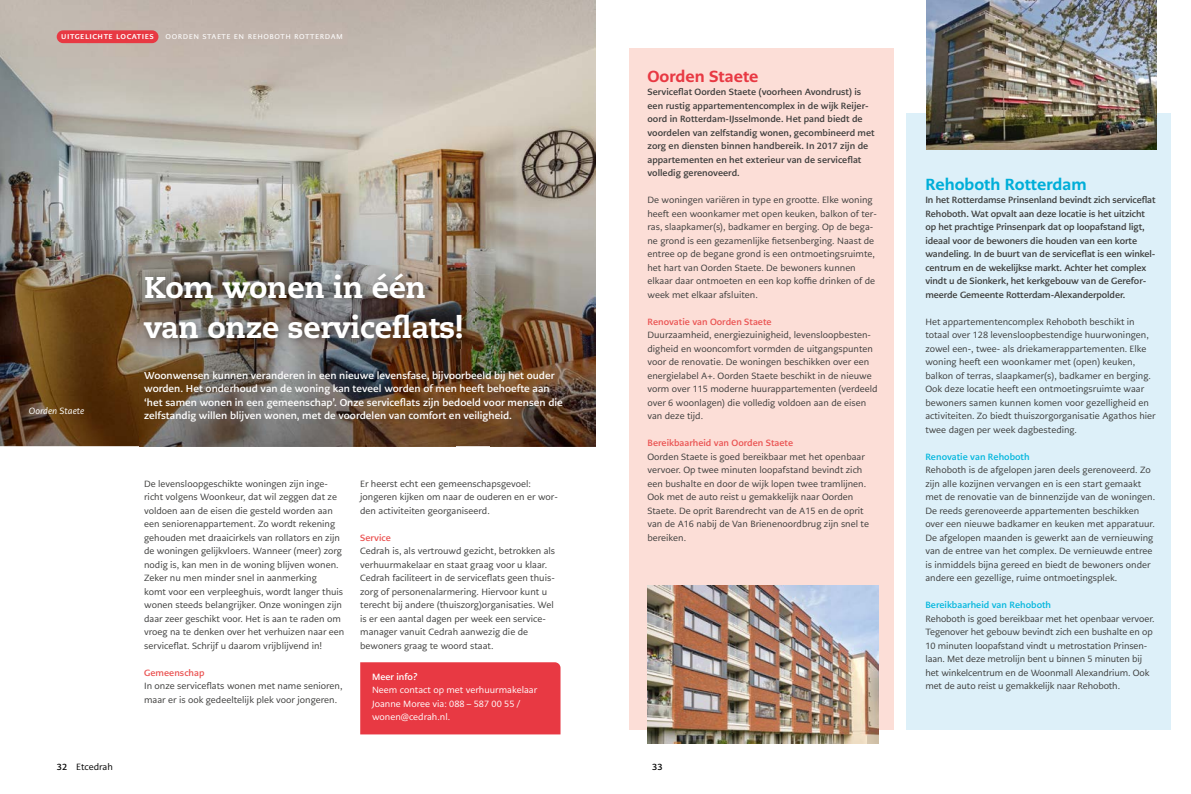
<style>
.page{position:relative;width:1191px;height:794px;background:#fff}
.page>*{position:absolute;margin:0;border:0;box-sizing:border-box;transform-origin:0 0}
.t1{font:800 30px/40.5px "Caecilia LT Std";letter-spacing:-.01em;color:#fff}
.t2{font:800 16px "PMN Caecilia Sans Text";color:#00aed8}
.t3{font:800 16px "PMN Caecilia Sans Text";color:#e83943}
.t4{font:700 10px/13.5px "PMN Caecilia Sans Text";color:#fff}
.t5{font:9px/13.5px "PMN Caecilia Sans Text";color:#3c3c3b}
.t6{font:700 9px/13.5px "PMN Caecilia Sans Text";letter-spacing:-.01em;color:#3c3c3b}
.t7{font:9px/13.5px "PMN Caecilia Sans Text";color:#fff}
.t8{font:700 9px "PMN Caecilia Sans Text";color:#ea5352}
.t9{font:700 9px "PMN Caecilia Sans Text";color:#00b6dd}
.t10{font:italic 9px "PMN Caecilia Sans Text";color:#fff}
.t11{font:9px "PMN Caecilia Sans Text";color:#000}
.t12{font:700 9px "PMN Caecilia Sans Text";color:#fff}
.t13{font:8.8px "PMN Caecilia Sans Text";letter-spacing:.06em;color:#fff}
.t14{font:700 8.8px "PMN Caecilia Sans Text";letter-spacing:.06em;color:#fff}
.t15{font:700 8.8px "PMN Caecilia Sans Text";color:#000}
.s1{font-weight:700;font-size:8.8px}
</style>
<div class="page">
<img style="left:0;top:0;width:490px;height:240px">
<img style="left:490px;top:0;width:105px;height:446px">
<img style="left:0;top:240px;width:140px;height:206px">
<img style="left:140px;top:240px;width:351px;height:34px">
<img style="left:456px;top:274px;width:35px;height:172px">
<img style="left:140px;top:348px;width:316px;height:98px">
<div style="left:360px;top:662px;width:200px;height:72px;background:#e83943"></div>
<div style="left:629px;top:49px;width:264px;height:681px;background:#fcded7"></div>
<div style="left:906px;top:113px;width:264px;height:617px;background:#ddf0f9"></div>
<div style="left:57px;top:30px;width:101px;height:13px;background:#e83943;border-radius:6px"></div>
<img style="left:648px;top:585px;width:231px;height:158px">
<img style="left:138px;top:266px;width:336px;height:82px">
<img style="left:926px;top:0;width:231px;height:149px">
<p class="t14" style="left:61px;top:31px;width:94px">uitgelicHte locaties</p>
<p class="t13" style="left:166px;top:31px;width:179px">oorden staete en reHoBotH rotterdam</p>
<p class="t10" style="left:29px;top:405px;width:57px">Oorden Staete</p>
<h1 class="t1" style="left:144px;top:267px;width:321px">Kom wonen in één van onze serviceflats!</h1>
<p class="t4" style="left:144px;top:368px;width:420px">Woonwensen kunnen veranderen in een nieuwe levensfase, bijvoorbeeld bij het ouder worden. Het onderhoud van de woning kan teveel worden of men heeft behoefte aan ‘het samen wonen in een gemeenschap’. Onze serviceflats zijn bedoeld voor mensen die zelfstandig willen blijven wonen, met de voordelen van comfort en veiligheid.</p>
<p class="t5" style="left:144px;top:477px;width:202px">De levensloopgeschikte woningen zijn inge&shy;richt volgens Woonkeur, dat wil zeggen dat ze voldoen aan de eisen die gesteld worden aan een seniorenappartement. Zo wordt rekening gehouden met draaicirkels van rollators en zijn de woningen gelijkvloers. Wanneer (meer) zorg nodig is, kan men in de woning blijven wonen.<br>Zeker nu men minder snel in aanmerking<br>komt voor een verpleeghuis, wordt langer thuis wonen steeds belangrijker. Onze woningen zijn daar zeer geschikt voor. Het is aan te raden om vroeg na te denken over het verhuizen naar een serviceflat. Schrijf u daarom vrijblijvend in!</p>
<p class="t8" style="left:144px;top:666px;width:62px">Gemeenschap</p>
<p class="t5" style="left:144px;top:679px;width:200px">In onze serviceflats wonen met name senioren, maar er is ook gedeeltelijk plek voor jongeren.</p>
<p class="t5" style="left:360px;top:477px;width:199px">Er heerst echt een gemeenschapsgevoel: jongeren kijken om naar de ouderen en er wor&shy;den activiteiten georganiseerd.</p>
<p class="t8" style="left:360px;top:531px;width:32px">Service</p>
<p class="t5" style="left:360px;top:544px;width:196px">Cedrah is, als vertrouwd gezicht, betrokken als verhuurmakelaar en staat graag voor u klaar.<br>Cedrah faciliteert in de serviceflats geen thuis&shy;zorg of personenalarmering. Hiervoor kunt u terecht bij andere (thuiszorg)organisaties. Wel is er een aantal dagen per week een service&shy;manager vanuit Cedrah aanwezig die de bewoners graag te woord staat.</p>
<p class="t12" style="left:372px;top:671px;width:47px">Meer info?</p>
<p class="t7" style="left:372px;top:683px;width:167px">Neem contact op met verhuurmakelaar<br>Joanne Moree via: 088 – 587 00 55 / wonen@cedrah.nl.</p>
<h2 class="t3" style="left:647px;top:65px;width:113px">Oorden Staete</h2>
<p class="t6" style="left:647px;top:85px;width:229px">Serviceflat Oorden Staete (voorheen Avondrust) is een rustig appartementencomplex in de wijk Reijer&shy;oord in Rotterdam-IJsselmonde. Het pand biedt de voordelen van zelfstandig wonen, gecombineerd met zorg en diensten binnen handbereik. In 2017 zijn de appartementen en het exterieur van de serviceflat volledig gerenoveerd.</p>
<p class="t5" style="left:647px;top:193px;width:231px">De woningen variëren in type en grootte. Elke woning heeft een woonkamer met open keuken, balkon of ter&shy;ras, slaapkamer(s), badkamer en berging. Op de bega&shy;ne grond is een gezamenlijke fietsenberging. Naast de entree op de begane grond is een ontmoetingsruimte, het hart van Oorden Staete. De bewoners kunnen elkaar daar ontmoeten en een kop koffie drinken of de week met elkaar afsluiten.</p>
<p class="t8" style="left:647px;top:315px;width:126px">Renovatie van Oorden Staete</p>
<p class="t5" style="left:647px;top:328px;width:232px">Duurzaamheid, energiezuinigheid, levensloopbesten&shy;digheid en wooncomfort vormden de uitgangspunten voor de renovatie. De woningen beschikken over een energielabel A+. Oorden Staete beschikt in de nieuwe vorm over 115 moderne huurappartementen (verdeeld over 6 woonlagen) die volledig voldoen aan de eisen van deze tijd.</p>
<p class="t8" style="left:647px;top:437px;width:147px">Bereikbaarheid van Oorden Staete</p>
<p class="t5" style="left:647px;top:450px;width:223px">Oorden Staete is goed bereikbaar met het openbaar vervoer. Op twee minuten loopafstand bevindt zich een bushalte en door de wijk lopen twee tramlijnen.<br>Ook met de auto reist u gemakkelijk naar Oorden Staete. De oprit Barendrecht van de A15 en de oprit van de A16 nabij de Van Brienenoordbrug zijn snel te bereiken.</p>
<p class="t11" style="left:57px;top:761px;width:58px"><span class="s1">32</span> Etcedrah</p>
<p class="t15" style="left:652px;top:761px;width:12px">33</p>
<h2 class="t2" style="left:925px;top:173px;width:163px">Rehoboth Rotterdam</h2>
<p class="t6" style="left:925px;top:193px;width:232px">In het Rotterdamse Prinsenland bevindt zich serviceflat Rehoboth. Wat opvalt aan deze locatie is het uitzicht op het prachtige Prinsenpark dat op loopafstand ligt, ideaal voor de bewoners die houden van een korte wandeling. In de buurt van de serviceflat is een winkel&shy;centrum en de wekelijkse markt. Achter het complex vindt u de Sionkerk, het kerkgebouw van de Gerefor&shy;meerde Gemeente Rotterdam-Alexanderpolder.</p>
<p class="t5" style="left:925px;top:315px;width:232px">Het appartementencomplex Rehoboth beschikt in totaal over 128 levensloopbestendige huurwoningen, zowel een-, twee- als driekamerappartementen. Elke woning heeft een woonkamer met (open) keuken, balkon of terras, slaapkamer(s), badkamer en berging.<br>Ook deze locatie heeft een ontmoetingsruimte waar bewoners samen kunnen komen voor gezelligheid en activiteiten. Zo biedt thuiszorgorganisatie Agathos hier twee dagen per week dagbesteding.</p>
<p class="t9" style="left:925px;top:450px;width:106px">Renovatie van Rehoboth</p>
<p class="t5" style="left:925px;top:463px;width:231px">Rehoboth is de afgelopen jaren deels gerenoveerd. Zo zijn alle kozijnen vervangen en is een start gemaakt met de renovatie van de binnenzijde van de woningen.<br>De reeds gerenoveerde appartementen beschikken over een nieuwe badkamer en keuken met apparatuur.<br>De afgelopen maanden is gewerkt aan de vernieuwing van de entree van het complex. De vernieuwde entree is inmiddels bijna gereed en biedt de bewoners onder andere een gezellige, ruime ontmoetingsplek.</p>
<p class="t9" style="left:925px;top:599px;width:127px">Bereikbaarheid van Rehoboth</p>
<p class="t5" style="left:925px;top:612px;width:231px">Rehoboth is goed bereikbaar met het openbaar vervoer.<br>Tegenover het gebouw bevindt zich een bushalte en op 10 minuten loopafstand vindt u metrostation Prinsen&shy;laan. Met deze metrolijn bent u binnen 5 minuten bij het winkelcentrum en de Woonmall Alexandrium. Ook met de auto reist u gemakkelijk naar Rehoboth.</p>
</div>
